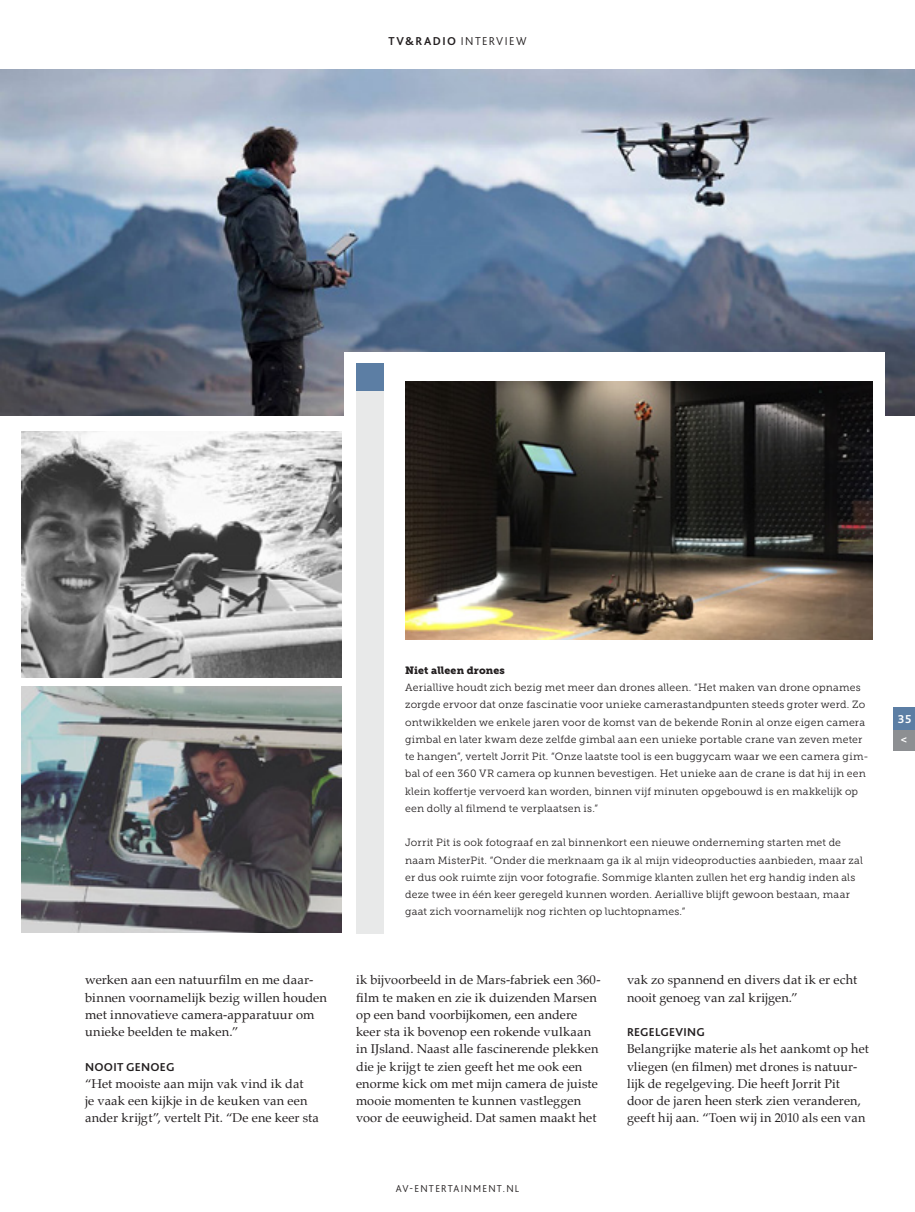
<style>
.page{position:relative;width:915px;height:1212px;background:#fff}
.page>*{position:absolute;margin:0;border:0;box-sizing:border-box;transform-origin:0 0}
.platte_tekst{font:12.75px/17.2px "Palatino";letter-spacing:.01em;color:#231f20}
.kop_alinea{font:700 12px "Bliss 2";letter-spacing:.025em;color:#231f20}
.kop_alinea-2{font:300 12px "Bliss 2";letter-spacing:.12em;color:#231f20}
.kop_alinea-3{font:700 12px "Bliss 2";color:#fff}
.platte_tekst_kader{font:10.5px/17.2px "Museo Slab 300";letter-spacing:.015em;color:#231f20}
.kop_alinea-4{font:300 10.5px "Bliss 2";letter-spacing:.125em;color:#231f20}
.platte_tekst_kader-2{font:10.5px "Museo Slab 900";letter-spacing:.01em;color:#231f20}
.s1{font-weight:700}
</style>
<div class="page">
<div style="left:893px;top:728px;width:21px;height:22px;background:#8d8f92"></div>
<div style="left:893px;top:707px;width:21px;height:22px;background:#5c7ea4"></div>
<img style="left:0;top:70px;width:914px;height:345px">
<div style="left:344px;top:352px;width:540px;height:580px;background:#fff"></div>
<div style="left:356px;top:364px;width:27px;height:569px;background:#e8e9e9"></div>
<img style="left:405px;top:381px;width:467px;height:259px">
<div style="left:356px;top:364px;width:27px;height:27px;background:#5c7ea4"></div>
<img style="left:21px;top:432px;width:320px;height:246px">
<img style="left:21px;top:687px;width:320px;height:245px">
<p class="kop_alinea-2" style="left:388px;top:33px;width:139px"><span class="s1">TV&amp;RADIO</span> INTERVIEW</p>
<p class="platte_tekst" style="left:85px;top:971px;width:243px">werken aan een natuurfilm en me daar&shy;binnen voornamelijk bezig willen houden met innovatieve camera-apparatuur om unieke beelden te maken.”</p>
<p class="kop_alinea" style="left:85px;top:1059px;width:91px">NOOIT GENOEG</p>
<p class="platte_tekst" style="left:85px;top:1075px;width:235px">“Het mooiste aan mijn vak vind ik dat<br>je vaak een kijkje in de keuken van een ander krijgt”, vertelt Pit. “De ene keer sta</p>
<p class="platte_tekst_kader-2" style="left:405px;top:664px;width:101px">Niet alleen drones</p>
<p class="platte_tekst_kader" style="left:405px;top:679px;width:464px">Aeriallive houdt zich bezig met meer dan drones alleen. “Het maken van drone opnames zorgde ervoor dat onze fascinatie voor unieke camerastandpunten steeds groter werd. Zo ontwikkelden we enkele jaren voor de komst van de bekende Ronin al onze eigen camera gimbal en later kwam deze zelfde gimbal aan een unieke portable crane van zeven meter te hangen”, vertelt Jorrit Pit. “Onze laatste tool is een buggycam waar we een camera gim&shy;bal of een 360 VR camera op kunnen bevestigen. Het unieke aan de crane is dat hij in een klein koffertje vervoerd kan worden, binnen vijf minuten opgebouwd is en makkelijk op een dolly al filmend te verplaatsen is.”</p>
<p class="platte_tekst_kader" style="left:405px;top:834px;width:459px">Jorrit Pit is ook fotograaf en zal binnenkort een nieuwe onderneming starten met de naam MisterPit. “Onder die merknaam ga ik al mijn videoproducties aanbieden, maar zal er dus ook ruimte zijn voor fotografie. Sommige klanten zullen het erg handig inden als deze twee in één keer geregeld kunnen worden. Aeriallive blijft gewoon bestaan, maar gaat zich voornamelijk nog richten op luchtopnames.”</p>
<p class="platte_tekst" style="left:356px;top:971px;width:246px">ik bijvoorbeeld in de Mars-fabriek een 360- film te maken en zie ik duizenden Marsen op een band voorbijkomen, een andere keer sta ik bovenop een rokende vulkaan in IJsland. Naast alle fascinerende plekken die je krijgt te zien geeft het me ook een enorme kick om met mijn camera de juiste mooie momenten te kunnen vastleggen voor de eeuwigheid. Dat samen maakt het</p>
<p class="platte_tekst" style="left:626px;top:971px;width:231px">vak zo spannend en divers dat ik er echt nooit genoeg van zal krijgen.”</p>
<p class="kop_alinea" style="left:626px;top:1025px;width:79px">REGELGEVING</p>
<p class="platte_tekst" style="left:626px;top:1040px;width:243px">Belangrijke materie als het aankomt op het vliegen (en filmen) met drones is natuur&shy;lijk de regelgeving. Die heeft Jorrit Pit door de jaren heen sterk zien veranderen, geeft hij aan. “Toen wij in 2010 als een van</p>
<p class="kop_alinea-4" style="left:395px;top:1182px;width:125px">AV-ENTERTAINMENT.NL</p>
<p class="kop_alinea-3" style="left:897px;top:711px;width:15px">35</p>
<p class="kop_alinea-3" style="left:900px;top:732px;width:8px">&lt;</p>
</div>
